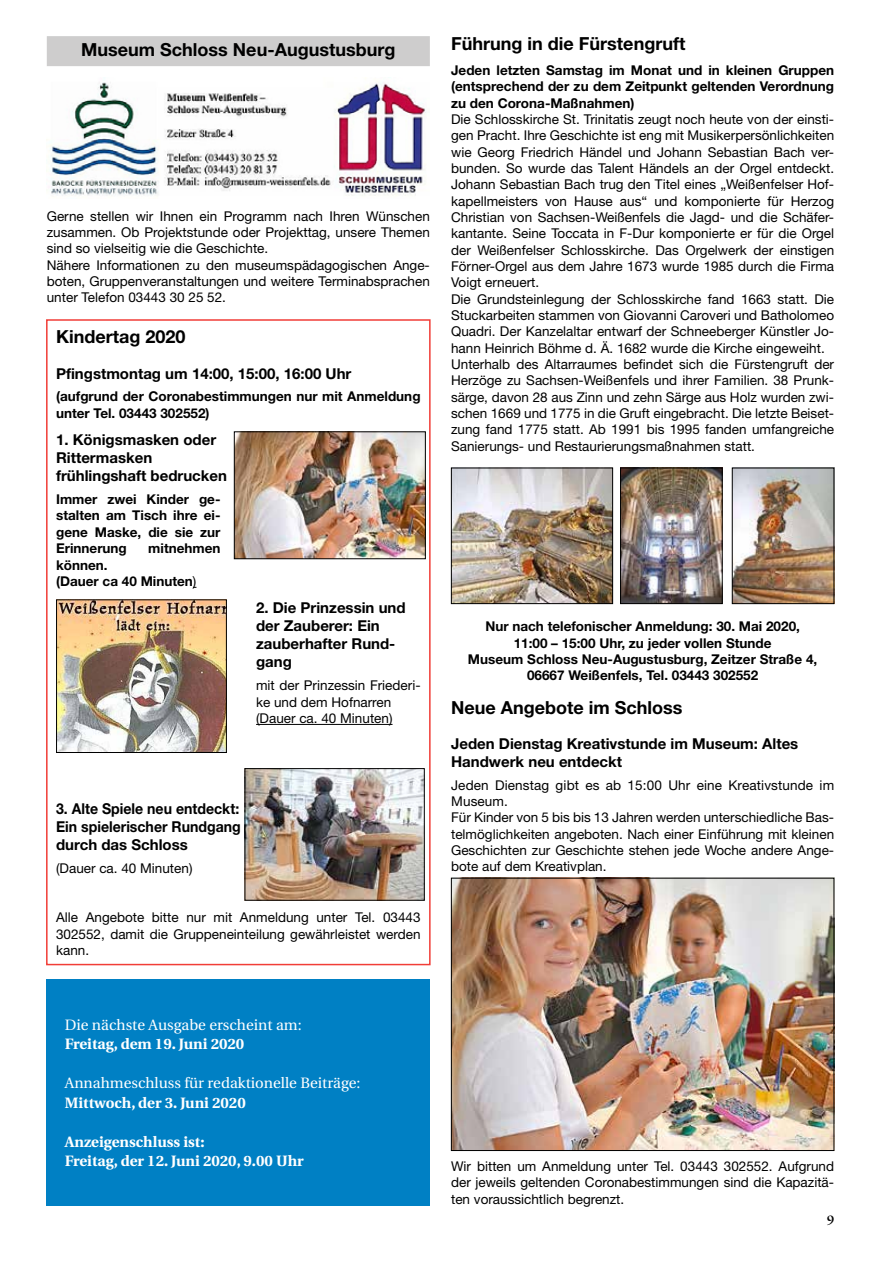
<style>
.page{position:relative;width:881px;height:1263px;background:#fff}
.page>*{position:absolute;margin:0;border:0;box-sizing:border-box;transform-origin:0 0}
.t1{font:700 18px "Helvetica Neue LT";color:#000}
.t2{font:700 15px/18.3px "Helvetica Neue LT";color:#000}
.t3{font:700 15px/19.5px "Utopia";color:#fff}
.t4{font:15px "Utopia";color:#fff}
.t5{font:700 15px/18.3px "Helvetica Neue LT";color:#000;text-align:justify;scale:.94 1}
.t6{font:13.5px/16.4px "Helvetica Neue LT";color:#000}
.t7{font:700 13.5px/16.5px "Helvetica Neue LT";color:#000}
.t8{font:700 13.5px "Sabon CE";color:#000}
.s1{font-weight:400}
</style>
<div class="page">
<hr style="left:256px;top:724px;width:136px;height:1px;background:#000">
<div style="left:46px;top:319px;width:384px;height:646px;border:2px solid #f13d37"></div>
<div style="left:47px;top:36px;width:382px;height:30px;background:#cecdcd"></div>
<img style="left:50px;top:82px;width:376px;height:114px">
<img style="left:236px;top:434px;width:187px;height:123px">
<div style="left:234px;top:432px;width:191px;height:127px;border:1px solid #000"></div>
<img style="left:58px;top:602px;width:166px;height:149px">
<div style="left:56px;top:600px;width:170px;height:153px;border:1px solid #000"></div>
<img style="left:246px;top:770px;width:176px;height:128px">
<div style="left:244px;top:768px;width:180px;height:132px;border:1px solid #000"></div>
<img style="left:453px;top:880px;width:378px;height:269px">
<div style="left:451px;top:878px;width:382px;height:273px;border:1px solid #000"></div>
<img style="left:453px;top:470px;width:157px;height:132px">
<div style="left:451px;top:468px;width:161px;height:136px;border:1px solid #000"></div>
<img style="left:622px;top:470px;width:98px;height:132px">
<div style="left:620px;top:468px;width:102px;height:136px;border:1px solid #000"></div>
<img style="left:733px;top:470px;width:98px;height:132px">
<div style="left:731px;top:468px;width:102px;height:136px;border:1px solid #000"></div>
<div style="left:47px;top:979px;width:382px;height:226px;background:#0080c4"></div>
<h1 class="t1" style="left:81px;top:38px;width:316px">Museum Schloss Neu-Augustusburg</h1>
<p class="t6" style="left:47px;top:208px;width:384px">Gerne stellen wir Ihnen ein Programm nach Ihren Wünschen zusammen. Ob Projektstunde oder Projekttag, unsere Themen sind so vielseitig wie die Geschichte.<br>Nähere Informationen zu den museumspädagogischen Ange&shy;boten, Gruppenveranstaltungen und weitere Terminabsprachen unter Telefon 03443 30 25 52.</p>
<h1 class="t1" style="left:56px;top:326px;width:131px">Kindertag 2020</h1>
<p class="t2" style="left:56px;top:364px;width:297px">Pfingstmontag um 14:00, 15:00, 16:00 Uhr</p>
<p class="t7" style="left:56px;top:388px;width:366px">(aufgrund der Coronabestimmungen nur mit Anmeldung unter Tel. 03443 302552)</p>
<p class="t2" style="left:56px;top:430px;width:172px">1. Königsmasken oder<br>Rittermasken frühlingshaft bedrucken</p>
<p class="t7" style="left:56px;top:490px;width:166px;text-align:justify">Immer zwei Kinder ge&shy;stalten am Tisch ihre ei&shy;gene Maske, die sie zur Erinnerung</p>
<p class="t7" style="left:148px;top:540px;width:74px">mitnehmen</p>
<p class="t7" style="left:56px;top:556px;width:142px">können.<br>(Dauer ca 40 Minuten<span class="s1">)</span></p>
<p class="t2" style="left:256px;top:598px;width:151px">2. Die Prinzessin und der Zauberer: Ein zauberhafter Rund&shy;gang</p>
<p class="t6" style="left:256px;top:677px;width:166px">mit der Prinzessin Friederi&shy;ke und dem Hofnarren (Dauer ca. 40 Minuten)</p>
<p class="t5" style="left:56px;top:799px;width:198px">3. Alte Spiele neu entdeckt:<br>Ein spielerischer Rundgang durch das Schloss</p>
<p class="t6" style="left:56px;top:860px;width:138px">(Dauer ca. 40 Minuten)</p>
<p class="t6" style="left:56px;top:909px;width:366px;text-align:justify">Alle Angebote bitte nur mit Anmeldung unter Tel. 03443<br>302552, damit die Gruppeneinteilung gewährleistet werden kann.</p>
<h1 class="t1" style="left:451px;top:33px;width:236px">Führung in die Fürstengruft</h1>
<p class="t7" style="left:451px;top:62px;width:384px;text-align:justify">Jeden letzten Samstag im Monat und in kleinen Gruppen (entsprechend der zu dem Zeitpunkt geltenden Verordnung zu den Corona-Maßnahmen)</p>
<p class="t6" style="left:451px;top:111px;width:384px">Die Schlosskirche St. Trinitatis zeugt noch heute von der einsti&shy;gen Pracht. Ihre Geschichte ist eng mit Musikerpersönlichkeiten wie Georg Friedrich Händel und Johann Sebastian Bach ver&shy;bunden. So wurde das Talent Händels an der Orgel entdeckt.<br>Johann Sebastian Bach trug den Titel eines „Weißenfelser Hof&shy;kapellmeisters von Hause aus“ und komponierte für Herzog Christian von Sachsen-Weißenfels die Jagd- und die Schäfer&shy;kantante. Seine Toccata in F-Dur komponierte er für die Orgel der Weißenfelser Schlosskirche. Das Orgelwerk der einstigen Förner-Orgel aus dem Jahre 1673 wurde 1985 durch die Firma Voigt erneuert.<br>Die Grundsteinlegung der Schlosskirche fand 1663 statt. Die Stuckarbeiten stammen von Giovanni Caroveri und Batholomeo Quadri. Der Kanzelaltar entwarf der Schneeberger Künstler Jo&shy;hann Heinrich Böhme d. Ä. 1682 wurde die Kirche eingeweiht.<br>Unterhalb des Altarraumes befindet sich die Fürstengruft der Herzöge zu Sachsen-Weißenfels und ihrer Familien. 38 Prunk&shy;särge, davon 28 aus Zinn und zehn Särge aus Holz wurden zwi&shy;schen 1669 und 1775 in die Gruft eingebracht. Die letzte Beiset&shy;zung fand 1775 statt. Ab 1991 bis 1995 fanden umfangreiche Sanierungs- und Restaurierungsmaßnahmen statt.</p>
<p class="t7" style="left:468px;top:618px;width:351px;text-align:center">Nur nach telefonischer Anmeldung: 30. Mai 2020, 11:00 – 15:00 Uhr, zu jeder vollen Stunde<br>Museum Schloss Neu-Augustusburg, Zeitzer Straße 4, 06667 Weißenfels, Tel. 03443 302552</p>
<h1 class="t1" style="left:451px;top:697px;width:233px">Neue Angebote im Schloss</h1>
<p class="t2" style="left:451px;top:735px;width:348px">Jeden Dienstag Kreativstunde im Museum: Altes<br>Handwerk neu entdeckt</p>
<p class="t6" style="left:451px;top:777px;width:384px">Jeden Dienstag gibt es ab 15:00 Uhr eine Kreativstunde im Museum.<br>Für Kinder von 5 bis bis 13 Jahren werden unterschiedliche Bas&shy;telmöglichkeiten angeboten. Nach einer Einführung mit kleinen Geschichten zur Geschichte stehen jede Woche andere Ange&shy;bote auf dem Kreativplan.</p>
<p class="t4" style="left:65px;top:1016px;width:238px">Die nächste Ausgabe erscheint am:</p>
<p class="t3" style="left:65px;top:1034px;width:181px">Freitag, dem 19. Juni 2020</p>
<p class="t4" style="left:65px;top:1075px;width:297px">Annahmeschluss für redaktionelle Beiträge:</p>
<p class="t3" style="left:65px;top:1093px;width:182px">Mittwoch, der 3. Juni 2020</p>
<p class="t3" style="left:65px;top:1132px;width:240px">Anzeigenschluss ist:<br>Freitag, der 12. Juni 2020, 9.00 Uhr</p>
<p class="t6" style="left:451px;top:1158px;width:384px;text-align:justify">Wir bitten um Anmeldung unter Tel. 03443 302552. Aufgrund der jeweils geltenden Coronabestimmungen sind die Kapazitä&shy;ten voraussichtlich begrenzt.</p>
<p class="t8" style="left:826px;top:1212px;width:9px">9</p>
</div>
